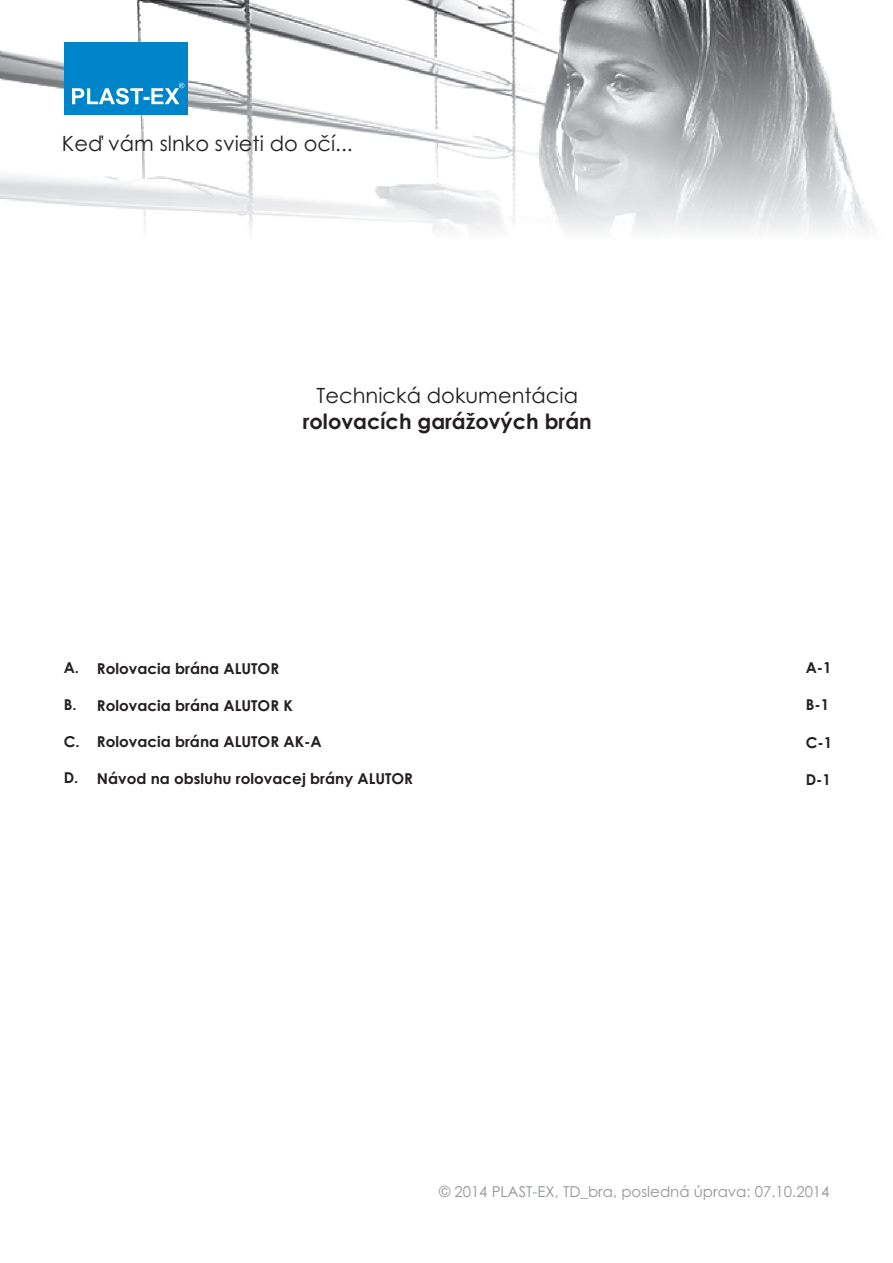
<style>
.page{position:relative;width:893px;height:1263px;background:#fff}
.page>*{position:absolute;margin:0;border:0;box-sizing:border-box;transform-origin:0 0}
.t1{font:21px "Century Gothic";color:#231f20}
.t2{font:700 21px "Century Gothic";color:#231f20}
.t3{font:700 15px "Century Gothic";color:#231f20}
.t4{font:15px "Century Gothic";color:#939598}
</style>
<div class="page">
<img style="left:0;top:0;width:875px;height:232px">
<div style="left:64px;top:43px;width:124px;height:72px;background:#0084ca"></div>
<svg style="left:72px;top:83px;width:112px;height:21px"></svg>
<h1 class="t1" style="left:62px;top:136px;width:292px">Keď vám slnko svieti do očí...</h1>
<h1 class="t1" style="left:317px;top:387px;width:263px">Technická dokumentácia</h1>
<h1 class="t2" style="left:303px;top:413px;width:290px">rolovacích garážových brán</h1>
<p class="t3" style="left:64px;top:662px;width:17px">A.</p>
<p class="t3" style="left:64px;top:698px;width:14px">B.</p>
<p class="t3" style="left:64px;top:735px;width:17px">C.</p>
<p class="t3" style="left:64px;top:772px;width:16px">D.</p>
<p class="t3" style="left:97px;top:663px;width:184px">Rolovacia brána ALUTOR</p>
<p class="t3" style="left:97px;top:699px;width:198px">Rolovacia brána ALUTOR K</p>
<p class="t3" style="left:97px;top:736px;width:226px">Rolovacia brána ALUTOR AK-A</p>
<p class="t3" style="left:97px;top:772px;width:318px">Návod na obsluhu rolovacej brány ALUTOR</p>
<p class="t3" style="left:806px;top:662px;width:27px">A-1</p>
<p class="t3" style="left:806px;top:699px;width:25px">B-1</p>
<p class="t3" style="left:806px;top:736px;width:28px">C-1</p>
<p class="t3" style="left:806px;top:774px;width:27px">D-1</p>
<p class="t4" style="left:439px;top:1186px;width:392px">© 2014 PLAST-EX, TD_bra, posledná úprava: 07.10.2014</p>
</div>
